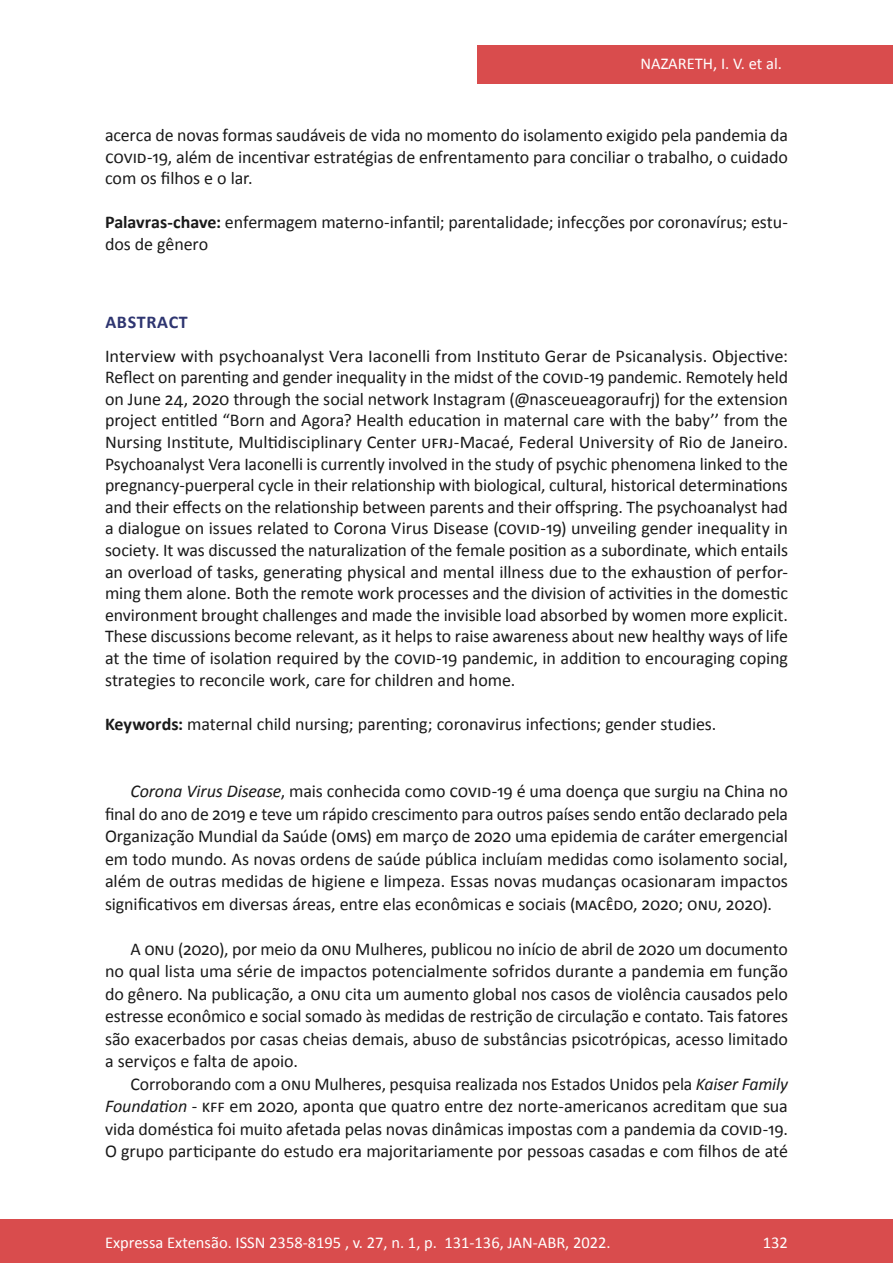
<style>
.page{position:relative;width:893px;height:1263px;background:#fff}
.page>*{position:absolute;margin:0;border:0;box-sizing:border-box;transform-origin:0 0}
.t1{font:18px/21.6px "Calibri";letter-spacing:-.005em;color:#1a1a1a;text-align:justify}
.t2{font:700 18px "Calibri";letter-spacing:.04em;color:#2e3570}
.t3{font:16.5px "Calibri";color:#fff}
.s1{font-weight:700}
.s2{font-style:italic}
</style>
<div class="page">
<div style="left:477px;top:45px;width:416px;height:39px;background:#d94c4d"></div>
<div style="left:0;top:1219px;width:893px;height:44px;background:#d94c4d"></div>
<p class="t3" style="left:640px;top:53px;width:143px">NAZARETH, I. V. et al.</p>
<p class="t1" style="left:105px;top:124px;width:684px">acerca de novas formas saudáveis de vida no momento do isolamento exigido pela pandemia da COVID-19, além de incentivar estratégias de enfrentamento para conciliar o trabalho, o cuidado com os filhos e o lar.</p>
<p class="t1" style="left:105px;top:212px;width:684px"><span class="s1">Palavras-chave:</span> enfermagem materno-infantil; parentalidade; infecções por coronavírus; estu&shy;dos de gênero</p>
<p class="t2" style="left:105px;top:310px;width:84px">ABSTRACT</p>
<p class="t1" style="left:105px;top:345px;width:685px">Interview with psychoanalyst Vera Iaconelli from Instituto Gerar de Psicanalysis. Objective:<br>Reflect on parenting and gender inequality in the midst of the COVID-19 pandemic. Remotely held on June 24, 2020 through the social network Instagram (@nasceueagoraufrj) for the extension project entitled “Born and Agora? Health education in maternal care with the baby’’ from the Nursing Institute, Multidisciplinary Center UFRJ-Macaé, Federal University of Rio de Janeiro.<br>Psychoanalyst Vera Iaconelli is currently involved in the study of psychic phenomena linked to the pregnancy-puerperal cycle in their relationship with biological, cultural, historical determinations and their effects on the relationship between parents and their offspring. The psychoanalyst had a dialogue on issues related to Corona Virus Disease (COVID-19) unveiling gender inequality in society. It was discussed the naturalization of the female position as a subordinate, which entails an overload of tasks, generating physical and mental illness due to the exhaustion of perfor&shy;ming them alone. Both the remote work processes and the division of activities in the domestic environment brought challenges and made the invisible load absorbed by women more explicit.<br>These discussions become relevant, as it helps to raise awareness about new healthy ways of life at the time of isolation required by the COVID-19 pandemic, in addition to encouraging coping strategies to reconcile work, care for children and home.</p>
<p class="t1" style="left:105px;top:713px;width:613px"><span class="s1">Keywords:</span> maternal child nursing; parenting; coronavirus infections; gender studies.</p>
<p class="t1" style="left:105px;top:780px;width:684px;line-height:22.5px;text-indent:26px"><span class="s2">Corona Virus Disease</span>, mais conhecida como COVID-19 é uma doença que surgiu na China no final do ano de 2019 e teve um rápido crescimento para outros países sendo então declarado pela Organização Mundial da Saúde (OMS) em março de 2020 uma epidemia de caráter emergencial em todo mundo. As novas ordens de saúde pública incluíam medidas como isolamento social, além de outras medidas de higiene e limpeza. Essas novas mudanças ocasionaram impactos significativos em diversas áreas, entre elas econômicas e sociais (MACÊDO, 2020; ONU, 2020).</p>
<p class="t1" style="left:105px;top:937px;width:684px;line-height:22.5px;text-indent:26px">A ONU (2020), por meio da ONU Mulheres, publicou no início de abril de 2020 um documento no qual lista uma série de impactos potencialmente sofridos durante a pandemia em função do gênero. Na publicação, a ONU cita um aumento global nos casos de violência causados pelo estresse econômico e social somado às medidas de restrição de circulação e contato. Tais fatores são exacerbados por casas cheias demais, abuso de substâncias psicotrópicas, acesso limitado a serviços e falta de apoio.</p>
<p class="t1" style="left:105px;top:1072px;width:684px;line-height:22.5px;text-indent:26px">Corroborando com a ONU Mulheres, pesquisa realizada nos Estados Unidos pela <span class="s2">Kaiser Family Foundation</span> - KFF em 2020, aponta que quatro entre dez norte-americanos acreditam que sua vida doméstica foi muito afetada pelas novas dinâmicas impostas com a pandemia da COVID-19.<br>O grupo participante do estudo era majoritariamente por pessoas casadas e com filhos de até</p>
<p class="t3" style="left:105px;top:1231px;width:507px">Expressa Extensão. ISSN 2358-8195 , v. 27, n. 1, p. 131-136, JAN-ABR, 2022.</p>
<p class="t3" style="left:763px;top:1231px;width:27px">132</p>
</div>
